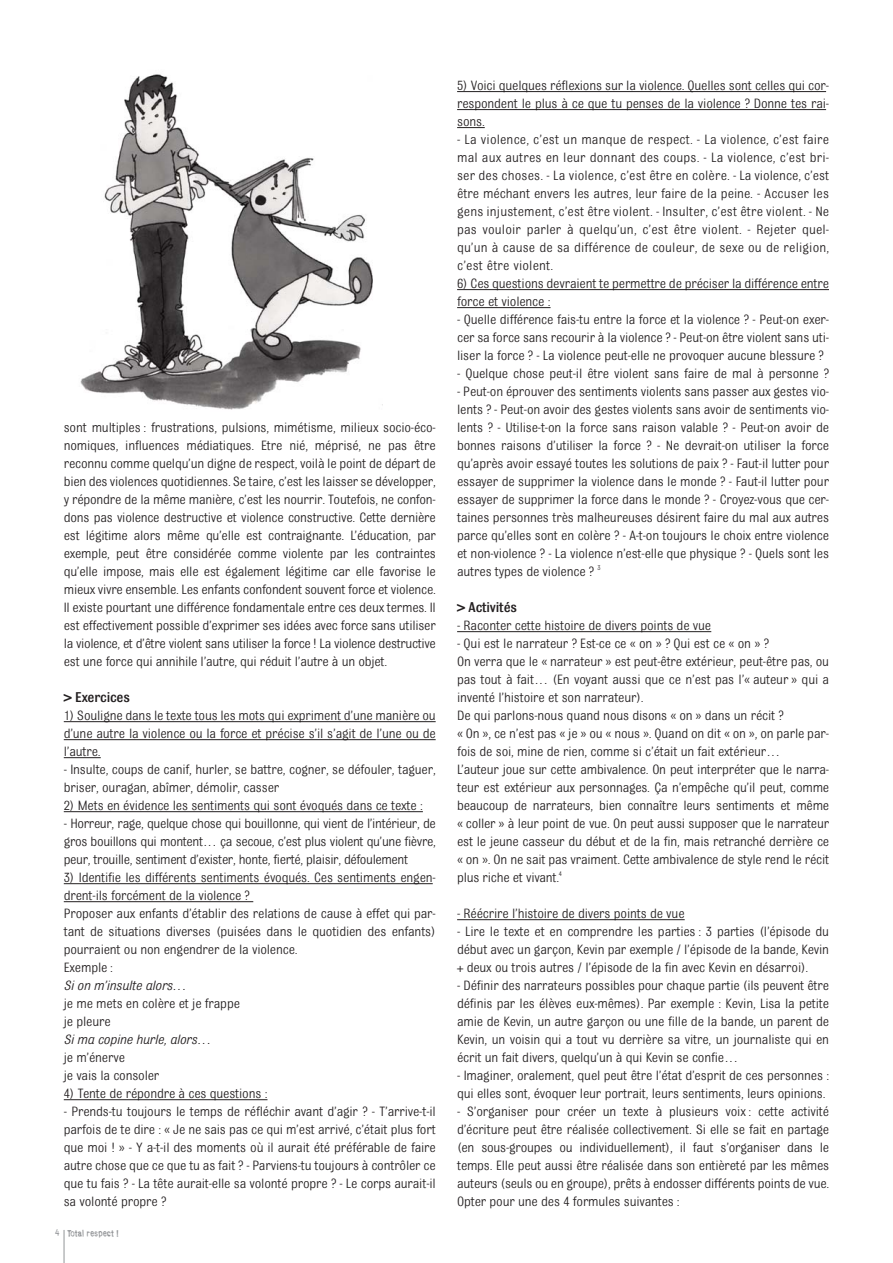
<style>
.page{position:relative;width:893px;height:1263px;background:#fff}
.page>*{position:absolute;margin:0;border:0;box-sizing:border-box;transform-origin:0 0}
.t1{font:500 15px "Bulldog";letter-spacing:-.015em;color:#231f20}
.t2{font:14.25px/18px "Bulldog";letter-spacing:-.015em;color:#231f20;text-align:justify}
.t3{font:italic 14.25px "Bulldog";letter-spacing:-.015em;color:#231f20}
.t4{font:9px "Bull Inked";color:#939598}
</style>
<div class="page">
<hr style="left:457px;top:91px;width:369px;height:1px;background:#231f20">
<hr style="left:457px;top:109px;width:369px;height:1px;background:#231f20">
<svg style="left:457px;top:127px;width:28px;height:1px"></svg>
<hr style="left:457px;top:289px;width:372px;height:1px;background:#231f20">
<hr style="left:457px;top:307px;width:93px;height:1px;background:#231f20">
<hr style="left:457px;top:631px;width:254px;height:1px;background:#231f20">
<hr style="left:457px;top:919px;width:228px;height:1px;background:#231f20">
<img style="left:80px;top:74px;width:293px;height:336px">
<hr style="left:64px;top:1230px;width:1px;height:33px;background:#939598">
<hr style="left:64px;top:721px;width:372px;height:1px;background:#231f20">
<hr style="left:64px;top:739px;width:372px;height:1px;background:#231f20">
<hr style="left:64px;top:757px;width:37px;height:1px;background:#231f20">
<hr style="left:64px;top:811px;width:359px;height:1px;background:#231f20">
<hr style="left:64px;top:883px;width:369px;height:1px;background:#231f20">
<hr style="left:64px;top:901px;width:189px;height:1px;background:#231f20">
<hr style="left:64px;top:1099px;width:203px;height:1px;background:#231f20">
<p class="t2" style="left:64px;top:419px;width:374px">sont multiples : frustrations, pulsions, mimétisme, milieux socio-éco&shy;nomiques, influences médiatiques. Etre nié, méprisé, ne pas être reconnu comme quelqu’un digne de respect, voilà le point de départ de bien des violences quotidiennes. Se taire, c’est les laisser se développer, y répondre de la même manière, c’est les nourrir. Toutefois, ne confon&shy;dons pas violence destructive et violence constructive. Cette dernière est légitime alors même qu’elle est contraignante. L’éducation, par exemple, peut être considérée comme violente par les contraintes qu’elle impose, mais elle est également légitime car elle favorise le mieux vivre ensemble. Les enfants confondent souvent force et violence.<br>Il existe pourtant une différence fondamentale entre ces deux termes. Il est effectivement possible d’exprimer ses idées avec force sans utiliser la violence, et d’être violent sans utiliser la force ! La violence destructive est une force qui annihile l’autre, qui réduit l’autre à un objet.</p>
<p class="t1" style="left:64px;top:692px;width:68px">&gt; Exercices</p>
<p class="t2" style="left:64px;top:707px;width:374px">1) Souligne dans le texte tous les mots qui expriment d’une manière ou d’une autre la violence ou la force et précise s’il s’agit de l’une ou de l’autre.</p>
<p class="t2" style="left:64px;top:761px;width:374px">- Insulte, coups de canif, hurler, se battre, cogner, se défouler, taguer, briser, ouragan, abîmer, démolir, casser</p>
<p class="t2" style="left:64px;top:797px;width:361px">2) Mets en évidence les sentiments qui sont évoqués dans ce texte :</p>
<p class="t2" style="left:64px;top:815px;width:374px">- Horreur, rage, quelque chose qui bouillonne, qui vient de l’intérieur, de gros bouillons qui montent… ça secoue, c’est plus violent qu’une fièvre, peur, trouille, sentiment d’exister, honte, fierté, plaisir, défoulement</p>
<p class="t2" style="left:64px;top:869px;width:374px;text-align:left">3) Identifie les différents sentiments évoqués. Ces sentiments engen&shy;drent-ils forcément de la violence ?<br>Proposer aux enfants d’établir des relations de cause à effet qui par&shy;tant de situations diverses (puisées dans le quotidien des enfants) pourraient ou non engendrer de la violence.<br>Exemple :</p>
<p class="t3" style="left:64px;top:981px;width:124px">Si on m’insulte alors…</p>
<p class="t2" style="left:64px;top:995px;width:178px">je me mets en colère et je frappe je pleure</p>
<p class="t3" style="left:64px;top:1035px;width:149px">Si ma copine hurle, alors…</p>
<p class="t2" style="left:64px;top:1049px;width:97px">je m’énerve<br>je vais la consoler</p>
<p class="t2" style="left:64px;top:1085px;width:205px">4) Tente de répondre à ces questions :</p>
<p class="t2" style="left:64px;top:1103px;width:374px">- Prends-tu toujours le temps de réfléchir avant d’agir ? - T’arrive-t-il parfois de te dire : « Je ne sais pas ce qui m’est arrivé, c’était plus fort que moi ! » - Y a-t-il des moments où il aurait été préférable de faire autre chose que ce que tu as fait ? - Parviens-tu toujours à contrôler ce que tu fais ? - La tête aurait-elle sa volonté propre ? - Le corps aurait-il sa volonté propre ?</p>
<p class="t4" style="left:55px;top:1230px;width:65px">4 Total respect !</p>
<p class="t2" style="left:457px;top:77px;width:374px">5) Voici quelques réflexions sur la violence. Quelles sont celles qui cor&shy;respondent le plus à ce que tu penses de la violence ? Donne tes rai&shy;sons.</p>
<p class="t2" style="left:457px;top:131px;width:374px">- La violence, c’est un manque de respect. - La violence, c’est faire mal aux autres en leur donnant des coups. - La violence, c’est bri&shy;ser des choses. - La violence, c’est être en colère. - La violence, c’est être méchant envers les autres, leur faire de la peine. - Accuser les gens injustement, c’est être violent. - Insulter, c’est être violent. - Ne pas vouloir parler à quelqu’un, c’est être violent. - Rejeter quel&shy;qu’un à cause de sa différence de couleur, de sexe ou de religion, c’est être violent.</p>
<p class="t2" style="left:457px;top:275px;width:374px">6) Ces questions devraient te permettre de préciser la différence entre force et violence :</p>
<p class="t2" style="left:457px;top:311px;width:374px">- Quelle différence fais-tu entre la force et la violence ? - Peut-on exer&shy;cer sa force sans recourir à la violence ? - Peut-on être violent sans uti&shy;liser la force ? - La violence peut-elle ne provoquer aucune blessure ?</p>
<p class="t2" style="left:457px;top:365px;width:374px">- Quelque chose peut-il être violent sans faire de mal à personne ?</p>
<p class="t2" style="left:457px;top:383px;width:374px">- Peut-on éprouver des sentiments violents sans passer aux gestes vio&shy;lents ? - Peut-on avoir des gestes violents sans avoir de sentiments vio&shy;lents ? - Utilise-t-on la force sans raison valable ? - Peut-on avoir de bonnes raisons d’utiliser la force ? - Ne devrait-on utiliser la force qu’après avoir essayé toutes les solutions de paix ? - Faut-il lutter pour essayer de supprimer la violence dans le monde ? - Faut-il lutter pour essayer de supprimer la force dans le monde ? - Croyez-vous que cer&shy;taines personnes très malheureuses désirent faire du mal aux autres parce qu’elles sont en colère ? - A-t-on toujours le choix entre violence et non-violence ? - La violence n’est-elle que physique ? - Quels sont les autres types de violence ? <sup>3</sup></p>
<p class="t1" style="left:457px;top:602px;width:61px">&gt; Activités</p>
<p class="t2" style="left:457px;top:617px;width:256px">- Raconter cette histoire de divers points de vue</p>
<p class="t2" style="left:457px;top:635px;width:374px;text-align:left">- Qui est le narrateur ? Est-ce ce « on » ? Qui est ce « on » ?<br>On verra que le « narrateur » est peut-être extérieur, peut-être pas, ou pas tout à fait… (En voyant aussi que ce n’est pas l’« auteur » qui a inventé l’histoire et son narrateur).<br>De qui parlons-nous quand nous disons « on » dans un récit ?<br>« On », ce n’est pas « je » ou « nous ». Quand on dit « on », on parle par&shy;fois de soi, mine de rien, comme si c’était un fait extérieur…<br>L’auteur joue sur cette ambivalence. On peut interpréter que le narra&shy;teur est extérieur aux personnages. Ça n’empêche qu’il peut, comme beaucoup de narrateurs, bien connaître leurs sentiments et même « coller » à leur point de vue. On peut aussi supposer que le narrateur est le jeune casseur du début et de la fin, mais retranché derrière ce « on ». On ne sait pas vraiment. Cette ambivalence de style rend le récit plus riche et vivant.<sup>4</sup></p>
<p class="t2" style="left:457px;top:905px;width:229px">- Réécrire l’histoire de divers points de vue</p>
<p class="t2" style="left:457px;top:923px;width:374px">- Lire le texte et en comprendre les parties : 3 parties (l’épisode du début avec un garçon, Kevin par exemple / l’épisode de la bande, Kevin + deux ou trois autres / l’épisode de la fin avec Kevin en désarroi).</p>
<p class="t2" style="left:457px;top:977px;width:374px">- Définir des narrateurs possibles pour chaque partie (ils peuvent être définis par les élèves eux-mêmes). Par exemple : Kevin, Lisa la petite amie de Kevin, un autre garçon ou une fille de la bande, un parent de Kevin, un voisin qui a tout vu derrière sa vitre, un journaliste qui en écrit un fait divers, quelqu’un à qui Kevin se confie…</p>
<p class="t2" style="left:457px;top:1067px;width:374px">- Imaginer, oralement, quel peut être l’état d’esprit de ces personnes : qui elles sont, évoquer leur portrait, leurs sentiments, leurs opinions.</p>
<p class="t2" style="left:457px;top:1103px;width:374px">- S’organiser pour créer un texte à plusieurs voix : cette activité d’écriture peut être réalisée collectivement. Si elle se fait en partage (en sous-groupes ou individuellement), il faut s’organiser dans le temps. Elle peut aussi être réalisée dans son entièreté par les mêmes auteurs (seuls ou en groupe), prêts à endosser différents points de vue.<br>Opter pour une des 4 formules suivantes :</p>
</div>
